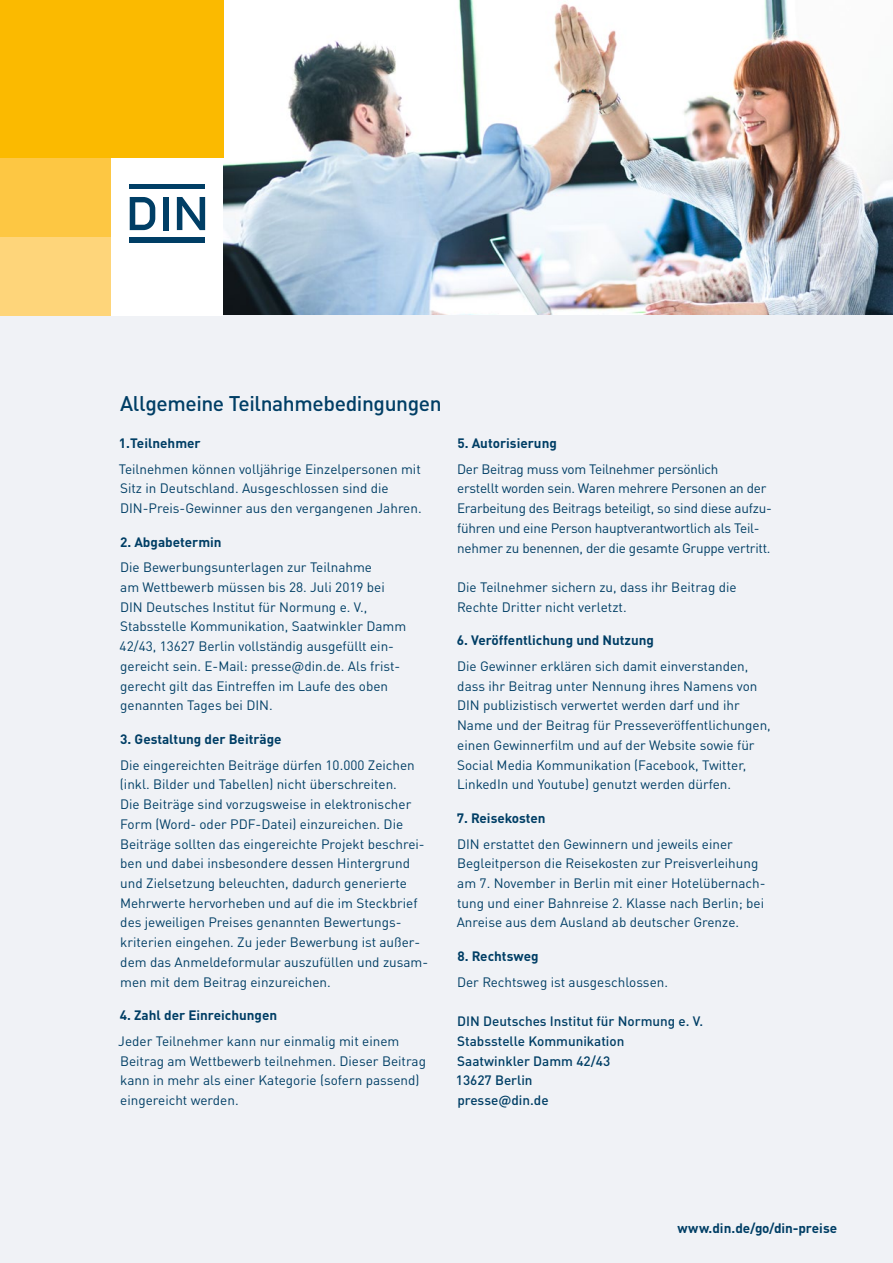
<style>
.page{position:relative;width:893px;height:1263px;background:#fff}
.page>*{position:absolute;margin:0;border:0;box-sizing:border-box;transform-origin:0 0}
.DIN_Kopfzeile_Subhea{font:500 21px "DINOT";letter-spacing:-.02em;color:#003e65}
.DIN_Copy_9pt{font:13.5px/19.8px "DINOT";color:#003e65}
.DIN_Copy_9pt-2{font:13.5px/19.8px "DINOT";letter-spacing:-.02em;color:#003e65}
.DIN_Subhead_9pt{font:700 13.5px "DINOT";color:#003e65}
.DIN_Copy_9pt-3{font:500 13.5px/19.8px "DINOT";color:#003e65}
</style>
<div class="page">
<img style="left:223px;top:0;width:670px;height:316px">
<div style="left:0;top:316px;width:893px;height:947px;background:#f0f2f6"></div>
<div style="left:0;top:0;width:112px;height:316px;background:#fed57a"></div>
<div style="left:0;top:0;width:112px;height:237px;background:#fdc743"></div>
<div style="left:0;top:0;width:223px;height:158px;background:#fbba00"></div>
<svg style="left:130px;top:197px;width:25px;height:33px"></svg>
<div style="left:130px;top:184px;width:75px;height:5px;background:#003e65"></div>
<div style="left:163px;top:197px;width:5px;height:33px;background:#003e65"></div>
<svg style="left:177px;top:197px;width:28px;height:33px"></svg>
<div style="left:130px;top:238px;width:75px;height:5px;background:#003e65"></div>
<p class="DIN_Kopfzeile_Subhea" style="left:120px;top:387px;width:323px">Allgemeine Teilnahmebedingungen</p>
<p class="DIN_Subhead_9pt" style="left:119px;top:432px;width:83px">1.Teilnehmer</p>
<p class="DIN_Copy_9pt" style="left:119px;top:459px;width:304px">Teilnehmen können volljährige Einzelpersonen mit<br>Sitz in Deutschland. Ausgeschlossen sind die<br>DIN-Preis-Gewinner aus den vergangenen Jahren.</p>
<p class="DIN_Subhead_9pt" style="left:120px;top:531px;width:103px">2. Abgabetermin</p>
<p class="DIN_Copy_9pt" style="left:120px;top:557px;width:288px">Die Bewerbungsunterlagen zur Teilnahme<br>am Wettbewerb müssen bis 28. Juli 2019 bei DIN Deutsches Institut für Normung e. V., Stabsstelle Kommunikation, Saatwinkler Damm 42/43, 13627 Berlin vollständig ausgefüllt ein&shy;gereicht sein. E-Mail: presse@din.de. Als frist&shy;gerecht gilt das Eintreffen im Laufe des oben genannten Tages bei DIN.</p>
<p class="DIN_Subhead_9pt" style="left:120px;top:728px;width:163px">3. Gestaltung der Beiträge</p>
<p class="DIN_Copy_9pt" style="left:120px;top:755px;width:310px">Die eingereichten Beiträge dürfen 10.000 Zeichen (inkl. Bilder und Tabellen) nicht überschreiten.<br>Die Beiträge sind vorzugsweise in elektronischer Form (Word- oder PDF-Datei) einzureichen. Die Beiträge sollten das eingereichte Projekt beschrei&shy;ben und dabei insbesondere dessen Hintergrund und Zielsetzung beleuchten, dadurch generierte Mehrwerte hervorheben und auf die im Steckbrief des jeweiligen Preises genannten Bewertungs&shy;kriterien eingehen. Zu jeder Bewerbung ist außer&shy;dem das Anmeldeformular auszufüllen und zusam&shy;men mit dem Beitrag einzureichen.</p>
<p class="DIN_Subhead_9pt" style="left:120px;top:1005px;width:159px">4. Zahl der Einreichungen</p>
<p class="DIN_Copy_9pt" style="left:118px;top:1031px;width:309px">Jeder Teilnehmer kann nur einmalig mit einem Beitrag am Wettbewerb teilnehmen. Dieser Beitrag kann in mehr als einer Kategorie (sofern passend) eingereicht werden.</p>
<p class="DIN_Subhead_9pt" style="left:457px;top:432px;width:101px">5. Autorisierung</p>
<p class="DIN_Copy_9pt-2" style="left:457px;top:459px;width:316px">Der Beitrag muss vom Teilnehmer persönlich<br>erstellt worden sein. Waren mehrere Personen an der Erarbeitung des Beitrags beteiligt, so sind diese aufzu&shy;führen und eine Person hauptverantwortlich als Teil&shy;nehmer zu benennen, der die gesamte Gruppe vertritt.</p>
<p class="DIN_Copy_9pt" style="left:457px;top:577px;width:281px">Die Teilnehmer sichern zu, dass ihr Beitrag die<br>Rechte Dritter nicht verletzt.</p>
<p class="DIN_Subhead_9pt" style="left:457px;top:630px;width:199px">6. Veröffentlichung und Nutzung</p>
<p class="DIN_Copy_9pt" style="left:457px;top:656px;width:315px">Die Gewinner erklären sich damit einverstanden, dass ihr Beitrag unter Nennung ihres Namens von DIN publizistisch verwertet werden darf und ihr Name und der Beitrag für Presseveröffentlichungen, einen Gewinnerfilm und auf der Website sowie für Social Media Kommunikation (Facebook, Twitter, LinkedIn und Youtube) genutzt werden dürfen.</p>
<p class="DIN_Subhead_9pt" style="left:457px;top:807px;width:90px">7. Reisekosten</p>
<p class="DIN_Copy_9pt" style="left:457px;top:833px;width:310px">DIN erstattet den Gewinnern und jeweils einer Begleitperson die Reisekosten zur Preisverleihung am 7. November in Berlin mit einer Hotelübernach&shy;tung und einer Bahnreise 2. Klasse nach Berlin; bei Anreise aus dem Ausland ab deutscher Grenze.</p>
<p class="DIN_Subhead_9pt" style="left:458px;top:945px;width:82px">8. Rechtsweg</p>
<p class="DIN_Copy_9pt" style="left:457px;top:972px;width:212px">Der Rechtsweg ist ausgeschlossen.</p>
<p class="DIN_Copy_9pt-3" style="left:457px;top:1010px;width:247px">DIN Deutsches Institut für Normung e. V.<br>Stabsstelle Kommunikation<br>Saatwinkler Damm 42/43</p>
<p class="DIN_Copy_9pt-3" style="left:456px;top:1069px;width:78px">13627 Berlin</p>
<p class="DIN_Copy_9pt-3" style="left:457px;top:1089px;width:93px">presse@din.de</p>
<p class="DIN_Subhead_9pt" style="left:677px;top:1217px;width:161px">www.din.de/go/din-preise</p>
</div>
